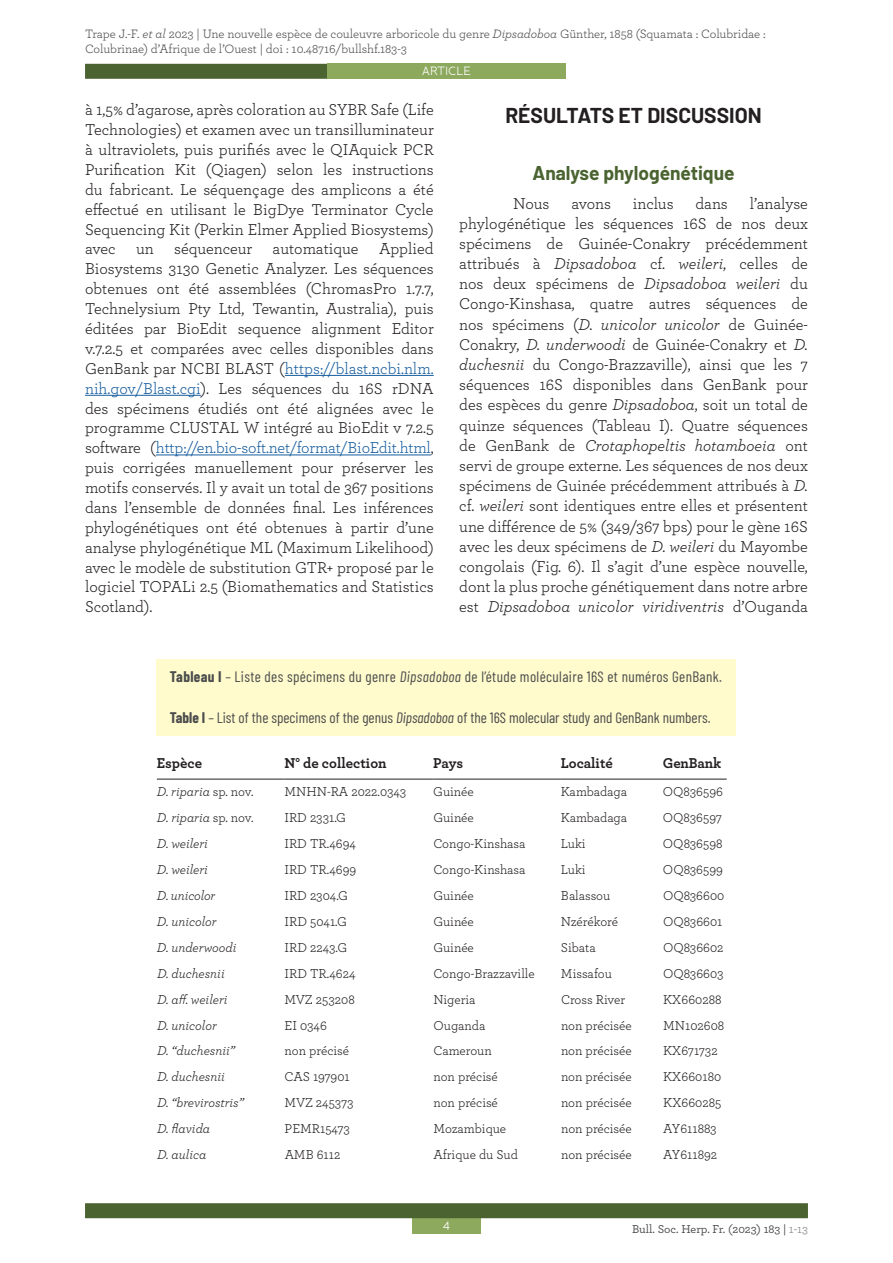
<style>
.page{position:relative;width:893px;height:1263px;background:#fff}
.page>*{position:absolute;margin:0;border:0;box-sizing:border-box;transform-origin:0 0}
.t1{font:700 21px "Barlow";color:#231f20}
.t2{font:700 19.5px "Barlow";color:#4a6331}
.t3{font:16.5px/20px "Archer";color:#231f20;text-align:justify}
.t4{font:15px "Barlow Condensed";color:#4b4c4d}
.t5{font:15px "Barlow Condensed";letter-spacing:.025em;color:#4b4c4d}
.t6{font:700 15px "Archer";letter-spacing:-.005em;color:#231f20}
.t7{font:13.5px "Archer";color:#231f20}
.t8{font:italic 13.5px "Archer";color:#231f20}
.t9{font:12.75px/15px "Archer";letter-spacing:-.005em;color:#4b4c4d}
.t10{font:500 12px "Archer";color:#4b4c4d}
.t11{font:12px "Banda";letter-spacing:-.015em;color:#fff}
.s1{font-style:italic}
.s2{color:#175d9e}
.s3{font-weight:700}
.s4{font-style:normal}
.s5{color:#939598}
</style>
<div class="page">
<div style="left:412px;top:1218px;width:68px;height:15px;background:#8da95e"></div>
<div style="left:85px;top:1203px;width:723px;height:15px;background:#4a6331"></div>
<div style="left:85px;top:64px;width:457px;height:15px;background:#4a6331"></div>
<div style="left:327px;top:64px;width:239px;height:15px;background:#8da95e"></div>
<hr style="left:285px;top:375px;width:149px;height:1px;background:#175d9e">
<hr style="left:85px;top:395px;width:116px;height:1px;background:#175d9e">
<hr style="left:156px;top:454px;width:275px;height:1px;background:#175d9e">
<div style="left:157px;top:659px;width:579px;height:76px;background:#fffbcc"></div>
<hr style="left:157px;top:779px;width:127px;height:1px;background:#231f20">
<hr style="left:284px;top:779px;width:149px;height:1px;background:#231f20">
<hr style="left:433px;top:779px;width:128px;height:1px;background:#231f20">
<hr style="left:561px;top:779px;width:102px;height:1px;background:#231f20">
<hr style="left:663px;top:779px;width:64px;height:1px;background:#231f20">
<p class="t9" style="left:85px;top:26px;width:682px">Trape J.-F. <span class="s1">et al</span> 2023 | Une nouvelle espèce de couleuvre arboricole du genre <span class="s1">Dipsadoboa</span> Günther, 1858 (Squamata : Colubridae :<br>Colubrinae) d’Afrique de l’Ouest | doi : 10.48716/bullshf.183-3</p>
<p class="t11" style="left:422px;top:64px;width:51px">ARTICLE</p>
<p class="t3" style="left:85px;top:99px;width:350px">à 1,5% d’agarose, après coloration au SYBR Safe (Life Technologies) et examen avec un transilluminateur à ultraviolets, puis purifiés avec le QIAquick PCR Purification Kit (Qiagen) selon les instructions du fabricant. Le séquençage des amplicons a été effectué en utilisant le BigDye Terminator Cycle Sequencing Kit (Perkin Elmer Applied Biosystems) avec un séquenceur automatique Applied Biosystems 3130 Genetic Analyzer. Les séquences obtenues ont été assemblées (ChromasPro 1.7.7, Technelysium Pty Ltd, Tewantin, Australia), puis éditées par BioEdit sequence alignment Editor v.7.2.5 et comparées avec celles disponibles dans GenBank par NCBI BLAST (<span class="s2">https://blast.ncbi.nlm. nih.gov/Blast.cgi</span>). Les séquences du 16S rDNA des spécimens étudiés ont été alignées avec le programme CLUSTAL W intégré au BioEdit v 7.2.5 software (<span class="s2">http://en.bio-soft.net/format/BioEdit.html</span>, puis corrigées manuellement pour préserver les motifs conservés. Il y avait un total de 367 positions dans l’ensemble de données final. Les inférences phylogénétiques ont été obtenues à partir d’une analyse phylogénétique ML (Maximum Likelihood) avec le modèle de substitution GTR+ proposé par le logiciel TOPALi 2.5 (Biomathematics and Statistics Scotland).</p>
<p class="t1" style="left:505px;top:100px;width:258px">RÉSULTATS ET DISCUSSION</p>
<p class="t2" style="left:533px;top:158px;width:204px">Analyse phylogénétique</p>
<p class="t3" style="left:513px;top:192px;width:38px">Nous</p>
<p class="t3" style="left:571px;top:192px;width:41px">avons</p>
<p class="t3" style="left:633px;top:192px;width:42px">inclus</p>
<p class="t3" style="left:696px;top:192px;width:34px">dans</p>
<p class="t3" style="left:459px;top:192px;width:350px;text-indent:290px">l’analyse phylogénétique les séquences 16S de nos deux spécimens de Guinée-Conakry précédemment attribués à <span class="s1">Dipsadoboa</span> cf. <span class="s1">weileri</span>, celles de nos deux spécimens de <span class="s1">Dipsadoboa weileri</span> du Congo-Kinshasa, quatre autres séquences de nos spécimens (<span class="s1">D. unicolor unicolor</span> de Guinée-Conakry, <span class="s1">D. underwoodi</span> de Guinée-Conakry et <span class="s1">D. duchesnii</span> du Congo-Brazzaville), ainsi que les 7 séquences 16S disponibles dans GenBank pour des espèces du genre <span class="s1">Dipsadoboa</span>, soit un total de quinze séquences (Tableau I). Quatre séquences de GenBank de <span class="s1">Crotaphopeltis hotamboeia</span> ont servi de groupe externe. Les séquences de nos deux spécimens de Guinée précédemment attribués à <span class="s1">D. </span>cf. <span class="s1">weileri</span> sont identiques entre elles et présentent une différence de 5% (349/367 bps) pour le gène 16S avec les deux spécimens de <span class="s1">D. weileri</span> du Mayombe congolais (Fig. 6). Il s’agit d’une espèce nouvelle, dont la plus proche génétiquement dans notre arbre est <span class="s1">Dipsadoboa unicolor viridiventris</span> d’Ouganda</p>
<p class="t5" style="left:170px;top:666px;width:554px"><span class="s3">Tableau I</span> – Liste des spécimens du genre <span class="s1">Dipsadoboa</span> de l’étude moléculaire 16S et numéros GenBank.</p>
<p class="t4" style="left:170px;top:706px;width:542px"><span class="s3">Table I</span> – List of the specimens of the genus <span class="s1">Dipsadoboa</span> of the 16S molecular study and GenBank numbers.</p>
<p class="t6" style="left:157px;top:751px;width:47px">Espèce</p>
<p class="t6" style="left:284px;top:751px;width:104px">N° de collection</p>
<p class="t6" style="left:433px;top:751px;width:31px">Pays</p>
<p class="t6" style="left:561px;top:751px;width:53px">Localité</p>
<p class="t6" style="left:663px;top:751px;width:60px">GenBank</p>
<p class="t8" style="left:157px;top:782px;width:98px">D. riparia <span class="s4">sp. nov.</span></p>
<p class="t7" style="left:284px;top:783px;width:123px">MNHN-RA 2022.0343</p>
<p class="t7" style="left:433px;top:783px;width:42px">Guinée</p>
<p class="t7" style="left:561px;top:783px;width:68px">Kambadaga</p>
<p class="t7" style="left:663px;top:783px;width:62px">OQ836596</p>
<p class="t8" style="left:157px;top:808px;width:98px">D. riparia <span class="s4">sp. nov.</span></p>
<p class="t7" style="left:284px;top:808px;width:63px">IRD 2331.G</p>
<p class="t7" style="left:433px;top:808px;width:42px">Guinée</p>
<p class="t7" style="left:561px;top:808px;width:68px">Kambadaga</p>
<p class="t7" style="left:663px;top:808px;width:60px">OQ836597</p>
<p class="t8" style="left:157px;top:834px;width:53px">D. weileri</p>
<p class="t7" style="left:284px;top:834px;width:73px">IRD TR.4694</p>
<p class="t7" style="left:433px;top:834px;width:94px">Congo-Kinshasa</p>
<p class="t7" style="left:561px;top:834px;width:26px">Luki</p>
<p class="t7" style="left:663px;top:834px;width:61px">OQ836598</p>
<p class="t8" style="left:157px;top:860px;width:53px">D. weileri</p>
<p class="t7" style="left:285px;top:860px;width:73px">IRD TR.4699</p>
<p class="t7" style="left:433px;top:860px;width:94px">Congo-Kinshasa</p>
<p class="t7" style="left:561px;top:860px;width:26px">Luki</p>
<p class="t7" style="left:663px;top:860px;width:62px">OQ836599</p>
<p class="t8" style="left:157px;top:886px;width:60px">D. unicolor</p>
<p class="t7" style="left:285px;top:886px;width:65px">IRD 2304.G</p>
<p class="t7" style="left:433px;top:886px;width:42px">Guinée</p>
<p class="t7" style="left:561px;top:886px;width:51px">Balassou</p>
<p class="t7" style="left:663px;top:886px;width:63px">OQ836600</p>
<p class="t8" style="left:157px;top:912px;width:61px">D. unicolor</p>
<p class="t7" style="left:285px;top:912px;width:64px">IRD 5041.G</p>
<p class="t7" style="left:433px;top:912px;width:42px">Guinée</p>
<p class="t7" style="left:561px;top:912px;width:59px">Nzérékoré</p>
<p class="t7" style="left:663px;top:912px;width:61px">OQ836601</p>
<p class="t8" style="left:157px;top:938px;width:81px">D. underwoodi</p>
<p class="t7" style="left:285px;top:938px;width:64px">IRD 2243.G</p>
<p class="t7" style="left:433px;top:938px;width:42px">Guinée</p>
<p class="t7" style="left:561px;top:938px;width:36px">Sibata</p>
<p class="t7" style="left:663px;top:938px;width:62px">OQ836602</p>
<p class="t8" style="left:157px;top:964px;width:69px">D. duchesnii</p>
<p class="t7" style="left:285px;top:964px;width:73px">IRD TR.4624</p>
<p class="t7" style="left:433px;top:964px;width:103px">Congo-Brazzaville</p>
<p class="t7" style="left:561px;top:964px;width:52px">Missafou</p>
<p class="t7" style="left:663px;top:964px;width:62px">OQ836603</p>
<p class="t8" style="left:157px;top:989px;width:72px">D. aff. weileri</p>
<p class="t7" style="left:285px;top:990px;width:72px">MVZ 253208</p>
<p class="t7" style="left:433px;top:990px;width:44px">Nigeria</p>
<p class="t7" style="left:561px;top:990px;width:66px">Cross River</p>
<p class="t7" style="left:663px;top:990px;width:60px">KX660288</p>
<p class="t8" style="left:157px;top:1015px;width:61px">D. unicolor</p>
<p class="t7" style="left:285px;top:1016px;width:44px">EI 0346</p>
<p class="t7" style="left:433px;top:1016px;width:53px">Ouganda</p>
<p class="t7" style="left:561px;top:1016px;width:72px">non précisée</p>
<p class="t7" style="left:663px;top:1016px;width:63px">MN102608</p>
<p class="t8" style="left:157px;top:1041px;width:79px">D. “duchesnii”</p>
<p class="t7" style="left:285px;top:1042px;width:66px">non précisé</p>
<p class="t7" style="left:433px;top:1042px;width:60px">Cameroun</p>
<p class="t7" style="left:561px;top:1042px;width:72px">non précisée</p>
<p class="t7" style="left:663px;top:1042px;width:56px">KX671732</p>
<p class="t8" style="left:157px;top:1067px;width:69px">D. duchesnii</p>
<p class="t7" style="left:285px;top:1067px;width:67px">CAS 197901</p>
<p class="t7" style="left:433px;top:1067px;width:66px">non précisé</p>
<p class="t7" style="left:561px;top:1067px;width:72px">non précisée</p>
<p class="t7" style="left:663px;top:1067px;width:60px">KX660180</p>
<p class="t8" style="left:157px;top:1093px;width:88px">D. “brevirostris”</p>
<p class="t7" style="left:285px;top:1093px;width:70px">MVZ 245373</p>
<p class="t7" style="left:433px;top:1093px;width:66px">non précisé</p>
<p class="t7" style="left:561px;top:1093px;width:72px">non précisée</p>
<p class="t7" style="left:663px;top:1093px;width:60px">KX660285</p>
<p class="t8" style="left:157px;top:1119px;width:55px">D. flavida</p>
<p class="t7" style="left:285px;top:1119px;width:67px">PEMR15473</p>
<p class="t7" style="left:433px;top:1119px;width:74px">Mozambique</p>
<p class="t7" style="left:561px;top:1119px;width:72px">non précisée</p>
<p class="t7" style="left:663px;top:1119px;width:55px">AY611883</p>
<p class="t8" style="left:157px;top:1145px;width:51px">D. aulica</p>
<p class="t7" style="left:285px;top:1145px;width:57px">AMB 6112</p>
<p class="t7" style="left:433px;top:1145px;width:86px">Afrique du Sud</p>
<p class="t7" style="left:561px;top:1145px;width:72px">non précisée</p>
<p class="t7" style="left:663px;top:1145px;width:56px">AY611892</p>
<p class="t11" style="left:443px;top:1218px;width:9px">4</p>
<p class="t10" style="left:632px;top:1220px;width:177px">Bull. Soc. Herp. Fr. (2023) 183 | <span class="s5">1-13</span></p>
</div>
